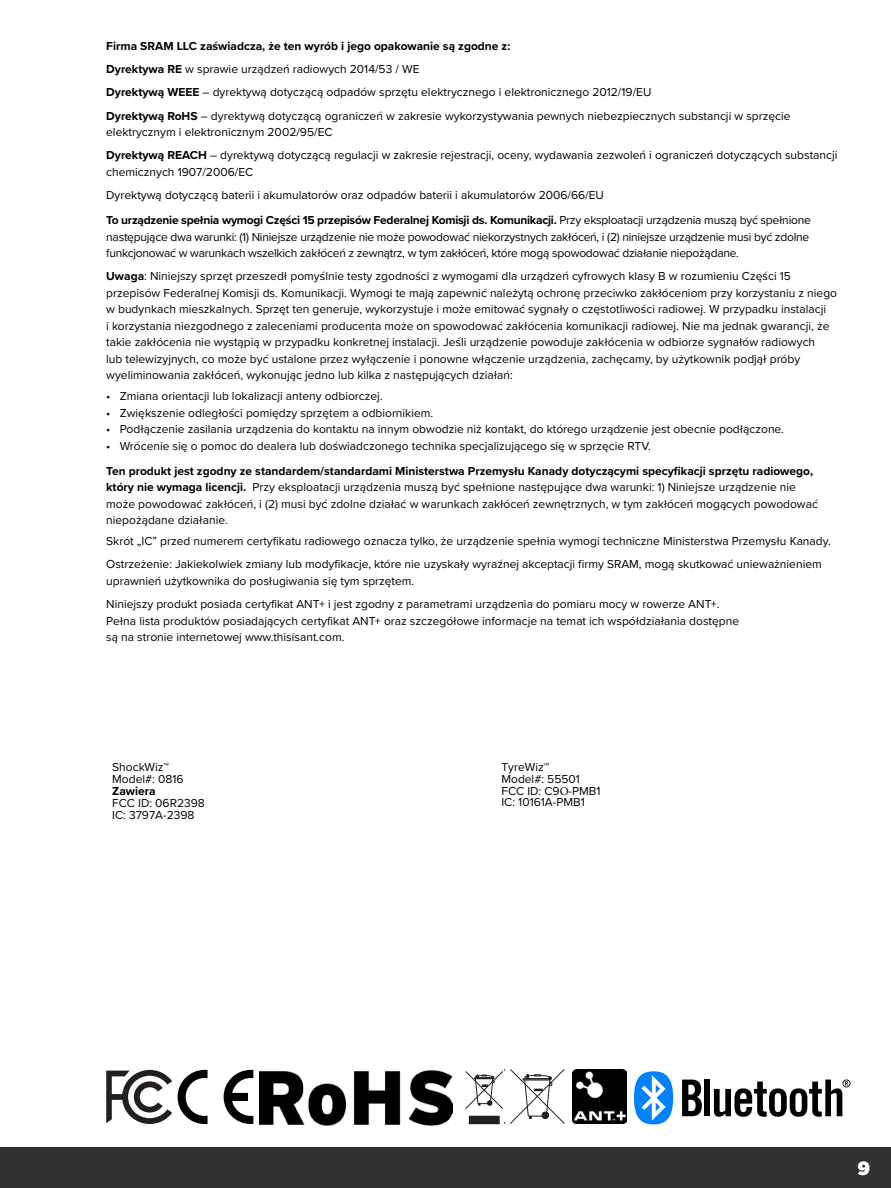
<style>
.page{position:relative;width:891px;height:1188px;background:#fff}
.page>*{position:absolute;margin:0;border:0;box-sizing:border-box;transform-origin:0 0}
.t1{font:900 19.2px "Gotham";color:#fff}
.User_Manual_Text_-_N{font:12px/16.5px "Proxima Nova";color:#000}
.User_Manual_Text_-_N-2{font:12px/16.5px "Proxima Nova";letter-spacing:-.02em;color:#000}
.User_Manual_Text_-_N-3{font:700 12px "Proxima Nova";color:#000}
.TableText{font:12px/11.7px "Proxima Nova";color:#000}
.s1{font-weight:700}
.s2{font-family:"Minion Pro"}
</style>
<div class="page">
<div style="left:0;top:1148px;width:891px;height:40px;background:#323232"></div>
<svg style="left:224px;top:1070px;width:29px;height:54px"></svg>
<svg style="left:178px;top:1070px;width:30px;height:54px"></svg>
<svg style="left:465px;top:1069px;width:100px;height:55px"></svg>
<svg style="left:106px;top:1070px;width:66px;height:54px"></svg>
<img style="left:572px;top:1069px;width:54px;height:54px">
<img style="left:260px;top:1070px;width:193px;height:56px">
<svg style="left:682px;top:1080px;width:20px;height:36px"></svg>
<div style="left:704px;top:1080px;width:6px;height:36px;background:#000"></div>
<svg style="left:714px;top:1079px;width:137px;height:38px"></svg>
<svg style="left:634px;top:1071px;width:39px;height:53px"></svg>
<p class="User_Manual_Text_-_N-3" style="left:106px;top:37px;width:406px">Firma SRAM LLC zaświadcza, że ten wyrób i jego opakowanie są zgodne z:</p>
<p class="User_Manual_Text_-_N" style="left:106px;top:60px;width:315px"><span class="s1">Dyrektywa RE</span> w sprawie urządzeń radiowych 2014/53 / WE</p>
<p class="User_Manual_Text_-_N" style="left:106px;top:84px;width:547px"><span class="s1">Dyrektywą WEEE</span> – dyrektywą dotyczącą odpadów sprzętu elektrycznego i elektronicznego 2012/19/EU</p>
<p class="User_Manual_Text_-_N" style="left:106px;top:107px;width:686px"><span class="s1">Dyrektywą RoHS</span> – dyrektywą dotyczącą ograniczeń w zakresie wykorzystywania pewnych niebezpiecznych substancji w sprzęcie elektrycznym i elektronicznym 2002/95/EC</p>
<p class="User_Manual_Text_-_N" style="left:106px;top:147px;width:733px"><span class="s1">Dyrektywą REACH</span> – dyrektywą dotyczącą regulacji w zakresie rejestracji, oceny, wydawania zezwoleń i ograniczeń dotyczących substancji chemicznych 1907/2006/EC</p>
<p class="User_Manual_Text_-_N" style="left:106px;top:186px;width:499px">Dyrektywą dotyczącą baterii i akumulatorów oraz odpadów baterii i akumulatorów 2006/66/EU</p>
<p class="User_Manual_Text_-_N-2" style="left:106px;top:211px;width:706px"><span class="s1">To urządzenie spełnia wymogi Części 15 przepisów Federalnej Komisji ds. Komunikacji.</span> Przy eksploatacji urządzenia muszą być spełnione następujące dwa warunki: (1) Niniejsze urządzenie nie może powodować niekorzystnych zakłóceń, i (2) niniejsze urządzenie musi być zdolne funkcjonować w warunkach wszelkich zakłóceń z zewnątrz, w tym zakłóceń, które mogą spowodować działanie niepożądane.</p>
<p class="User_Manual_Text_-_N" style="left:106px;top:268px;width:732px"><span class="s1">Uwaga</span>: Niniejszy sprzęt przeszedł pomyślnie testy zgodności z wymogami dla urządzeń cyfrowych klasy B w rozumieniu Części 15 przepisów Federalnej Komisji ds. Komunikacji. Wymogi te mają zapewnić należytą ochronę przeciwko zakłóceniom przy korzystaniu z niego w budynkach mieszkalnych. Sprzęt ten generuje, wykorzystuje i może emitować sygnały o częstotliwości radiowej. W przypadku instalacji<br>i korzystania niezgodnego z zaleceniami producenta może on spowodować zakłócenia komunikacji radiowej. Nie ma jednak gwarancji, że takie zakłócenia nie wystąpią w przypadku konkretnej instalacji. Jeśli urządzenie powoduje zakłócenia w odbiorze sygnałów radiowych<br>lub telewizyjnych, co może być ustalone przez wyłączenie i ponowne włączenie urządzenia, zachęcamy, by użytkownik podjął próby wyeliminowania zakłóceń, wykonując jedno lub kilka z następujących działań:</p>
<p class="User_Manual_Text_-_N" style="left:106px;top:387px;width:278px">• Zmiana orientacji lub lokalizacji anteny odbiorczej.</p>
<p class="User_Manual_Text_-_N" style="left:106px;top:404px;width:329px">• Zwiększenie odległości pomiędzy sprzętem a odbiornikiem.</p>
<p class="User_Manual_Text_-_N" style="left:106px;top:420px;width:679px">• Podłączenie zasilania urządzenia do kontaktu na innym obwodzie niż kontakt, do którego urządzenie jest obecnie podłączone.</p>
<p class="User_Manual_Text_-_N" style="left:106px;top:437px;width:546px">• Wrócenie się o pomoc do dealera lub doświadczonego technika specjalizującego się w sprzęcie RTV.</p>
<p class="User_Manual_Text_-_N" style="left:106px;top:462px;width:713px"><span class="s1">Ten produkt jest zgodny ze standardem/standardami Ministerstwa Przemysłu Kanady dotyczącymi specyfikacji sprzętu radiowego, który nie wymaga licencji.</span> Przy eksploatacji urządzenia muszą być spełnione następujące dwa warunki: 1) Niniejsze urządzenie nie może powodować zakłóceń, i (2) musi być zdolne działać w warunkach zakłóceń zewnętrznych, w tym zakłóceń mogących powodować niepożądane działanie.</p>
<p class="User_Manual_Text_-_N" style="left:106px;top:532px;width:726px">Skrót „IC” przed numerem certyfikatu radiowego oznacza tylko, że urządzenie spełnia wymogi techniczne Ministerstwa Przemysłu Kanady.</p>
<p class="User_Manual_Text_-_N" style="left:106px;top:555px;width:717px">Ostrzeżenie: Jakiekolwiek zmiany lub modyfikacje, które nie uzyskały wyraźnej akceptacji firmy SRAM, mogą skutkować unieważnieniem uprawnień użytkownika do posługiwania się tym sprzętem.</p>
<p class="User_Manual_Text_-_N" style="left:106px;top:595px;width:634px">Niniejszy produkt posiada certyfikat ANT+ i jest zgodny z parametrami urządzenia do pomiaru mocy w rowerze ANT+.<br>Pełna lista produktów posiadających certyfikat ANT+ oraz szczegółowe informacje na temat ich współdziałania dostępne są na stronie internetowej www.thisisant.com.</p>
<p class="User_Manual_Text_-_N" style="left:112px;top:758px;width:58px">ShockWiz™</p>
<p class="User_Manual_Text_-_N" style="left:112px;top:770px;width:73px">Model#: 0816</p>
<p class="User_Manual_Text_-_N-3" style="left:112px;top:782px;width:45px">Zawiera</p>
<p class="User_Manual_Text_-_N" style="left:112px;top:794px;width:94px">FCC ID: 06R2398</p>
<p class="User_Manual_Text_-_N" style="left:112px;top:806px;width:84px">IC: 3797A-2398</p>
<p class="TableText" style="left:501px;top:761px;width:101px">TyreWiz™<br>Model#: 55501<br>FCC ID: C9<span class="s2">O</span>-PMB1<br>IC: 10161A-PMB1</p>
<h1 class="t1" style="left:857px;top:1154px;width:14px">9</h1>
</div>
